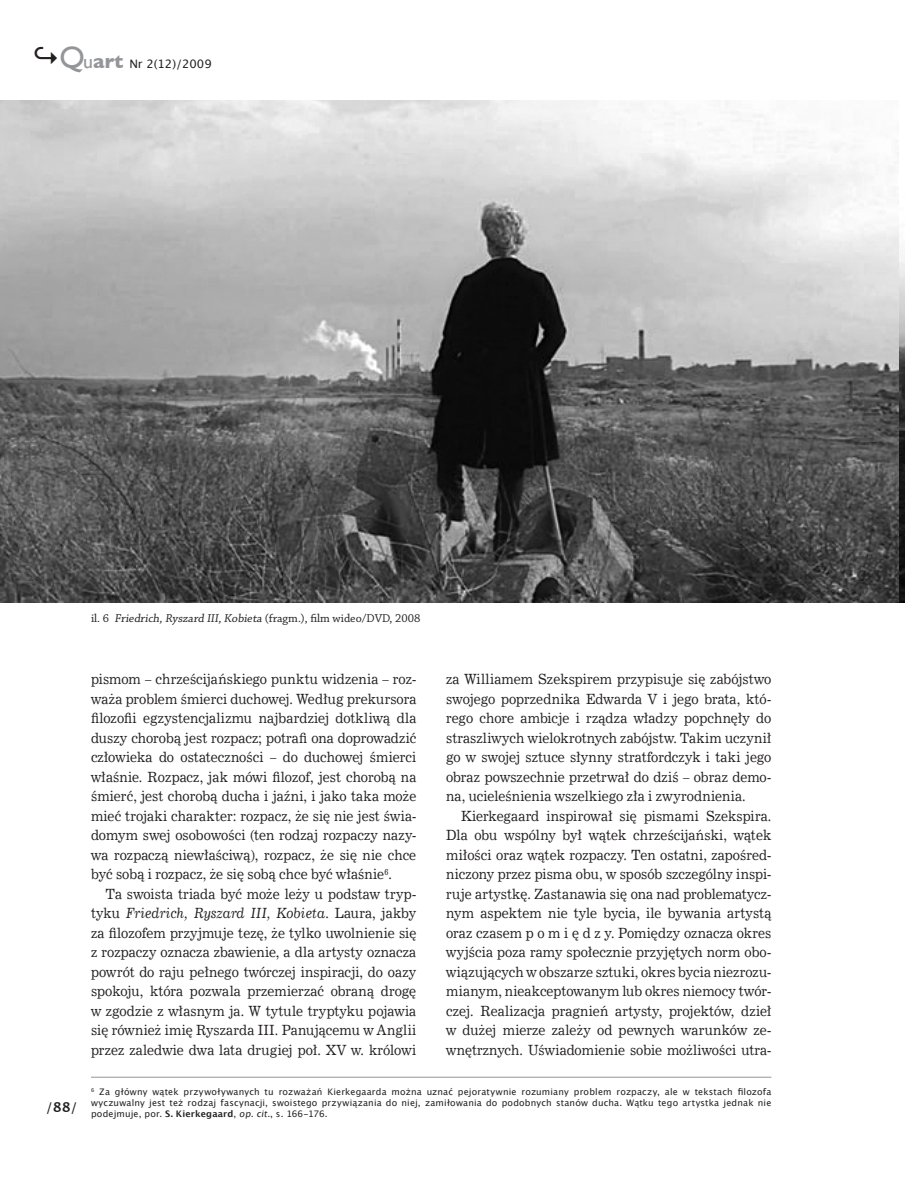
<style>
.page{position:relative;width:905px;height:1203px;background:#fff}
.page>*{position:absolute;margin:0;border:0;box-sizing:border-box;transform-origin:0 0}
.t1{font:14.1px "News 702 EU";letter-spacing:.005em;color:#231f20;scale:.9 1}
.t2{font:italic 14.1px "News 702 EU";letter-spacing:.005em;color:#231f20;scale:.9 1}
.t3{font:13.5px "Lucida Grande";color:#231f20}
.t4{font:12px "Chaparral Pro";color:#231f20}
.t5{font:11.7px "Lucida Grande";color:#231f20}
.t6{font:9px/10.8px "Lucida Grande";letter-spacing:.015em;color:#231f20;text-align:justify}
.s1{font-weight:700;font-size:27px}
.s2{font-family:"Gill Sans";font-size:30.9px;color:#939598}
.s3{font-family:"Gill Sans";font-size:19.8px;color:#939598}
.s4{font-family:"Gill Sans";font-weight:700;font-size:19.8px;color:#939598}
.s5{font-weight:700}
.s6{font-style:normal}
</style>
<div class="page">
<hr style="left:91px;top:1076px;width:680px;height:1px;background:#939598">
<img style="left:0;top:101px;width:905px;height:501px">
<p class="t5" style="left:32px;top:57px;width:181px"><span class="s1">↪</span><span class="s2">Q</span><span class="s3">u</span><span class="s4">art</span> Nr 2(12)/2009</p>
<p class="t4" style="left:91px;top:611px;width:331px">il. 6 Friedrich,Ryszard III,Kobieta (fragm.), film wideo/DVD, 2008</p>
<p class="t3" style="left:46px;top:1099px;width:33px">/<span class="s5">88</span>/</p>
<p class="t1" style="left:91px;top:670px;width:363px">pismom – chrześcijańskiego punktu widzenia – roz-</p>
<p class="t1" style="left:91px;top:690px;width:363px">waża problem śmierci duchowej. Według prekursora</p>
<p class="t1" style="left:91px;top:709px;width:363px">filozofii egzystencjalizmu najbardziej dotkliwą dla</p>
<p class="t1" style="left:91px;top:729px;width:363px">duszy chorobą jest rozpacz; potrafi ona doprowadzić</p>
<p class="t1" style="left:91px;top:748px;width:363px">człowieka do ostateczności – do duchowej śmierci</p>
<p class="t1" style="left:91px;top:768px;width:363px">właśnie. Rozpacz, jak mówi filozof, jest chorobą na</p>
<p class="t1" style="left:91px;top:787px;width:363px">śmierć, jest chorobą ducha i jaźni, i jako taka może</p>
<p class="t1" style="left:91px;top:807px;width:363px">mieć trojaki charakter: rozpacz, że się nie jest świa-</p>
<p class="t1" style="left:91px;top:826px;width:363px">domym swej osobowości (ten rodzaj rozpaczy nazy-</p>
<p class="t1" style="left:91px;top:846px;width:363px">wa rozpaczą niewłaściwą), rozpacz, że się nie chce</p>
<p class="t1" style="left:91px;top:865px;width:336px">być sobą i rozpacz, że się sobą chce być właśnie<sup>6</sup>.</p>
<p class="t1" style="left:106px;top:885px;width:346px">Ta swoista triada być może leży u podstaw tryp-</p>
<p class="t2" style="left:91px;top:904px;width:363px"><span class="s6">tyku</span> Friedrich, Ryszard III, Kobieta<span class="s6">. Laura, jakby</span></p>
<p class="t1" style="left:91px;top:924px;width:363px">za filozofem przyjmuje tezę, że tylko uwolnienie się</p>
<p class="t1" style="left:91px;top:943px;width:363px">z rozpaczy oznacza zbawienie, a dla artysty oznacza</p>
<p class="t1" style="left:91px;top:963px;width:363px">powrót do raju pełnego twórczej inspiracji, do oazy</p>
<p class="t1" style="left:91px;top:982px;width:363px">spokoju, która pozwala przemierzać obraną drogę</p>
<p class="t1" style="left:91px;top:1002px;width:363px">w zgodzie z własnym ja. W tytule tryptyku pojawia</p>
<p class="t1" style="left:91px;top:1021px;width:363px">się również imię Ryszarda III. Panującemu w Anglii</p>
<p class="t1" style="left:91px;top:1041px;width:363px">przez zaledwie dwa lata drugiej poł. XV w. królowi</p>
<p class="t1" style="left:446px;top:670px;width:363px">za Williamem Szekspirem przypisuje się zabójstwo</p>
<p class="t1" style="left:446px;top:690px;width:363px">swojego poprzednika Edwarda V i jego brata, któ-</p>
<p class="t1" style="left:446px;top:709px;width:363px">rego chore ambicje i rządza władzy popchnęły do</p>
<p class="t1" style="left:446px;top:729px;width:363px">straszliwych wielokrotnych zabójstw. Takim uczynił</p>
<p class="t1" style="left:446px;top:748px;width:363px">go w swojej sztuce słynny stratfordczyk i taki jego</p>
<p class="t1" style="left:446px;top:768px;width:363px">obraz powszechnie przetrwał do dziś – obraz demo-</p>
<p class="t1" style="left:446px;top:787px;width:334px">na, ucieleśnienia wszelkiego zła i zwyrodnienia.</p>
<p class="t1" style="left:461px;top:807px;width:346px">Kierkegaard inspirował się pismami Szekspira.</p>
<p class="t1" style="left:446px;top:826px;width:363px">Dla obu wspólny był wątek chrześcijański, wątek</p>
<p class="t1" style="left:446px;top:846px;width:363px">miłości oraz wątek rozpaczy. Ten ostatni, zapośred-</p>
<p class="t1" style="left:446px;top:865px;width:363px">niczony przez pisma obu, w sposób szczególny inspi-</p>
<p class="t1" style="left:446px;top:885px;width:363px">ruje artystkę. Zastanawia się ona nad problematycz-</p>
<p class="t1" style="left:446px;top:904px;width:363px">nym aspektem nie tyle bycia, ile bywania artystą</p>
<p class="t1" style="left:446px;top:924px;width:363px">oraz czasem p o m i ę d z y. Pomiędzy oznacza okres</p>
<p class="t1" style="left:446px;top:943px;width:363px">wyjścia poza ramy społecznie przyjętych norm obo-</p>
<p class="t1" style="left:446px;top:963px;width:363px">wiązujących w obszarze sztuki, okres bycia niezrozu-</p>
<p class="t1" style="left:446px;top:982px;width:363px">mianym, nieakceptowanym lub okres niemocy twór-</p>
<p class="t1" style="left:446px;top:1002px;width:363px">czej. Realizacja pragnień artysty, projektów, dzieł</p>
<p class="t1" style="left:446px;top:1021px;width:363px">w dużej mierze zależy od pewnych warunków ze-</p>
<p class="t1" style="left:446px;top:1041px;width:363px">wnętrznych. Uświadomienie sobie możliwości utra-</p>
<p class="t6" style="left:91px;top:1086px;width:682px"><sup>6</sup> Za główny wątek przywoływanych tu rozważań Kierkegaarda można uznać pejoratywnie rozumiany problem rozpaczy, ale w tekstach filozofa wyczuwalny jest też rodzaj fascynacji, swoistego przywiązania do niej, zamiłowania do podobnych stanów ducha. Wątku tego artystka jednak nie podejmuje, por. <span class="s5">S. Kierkegaard</span>, op.cit., s. 166-176.</p>
</div>
